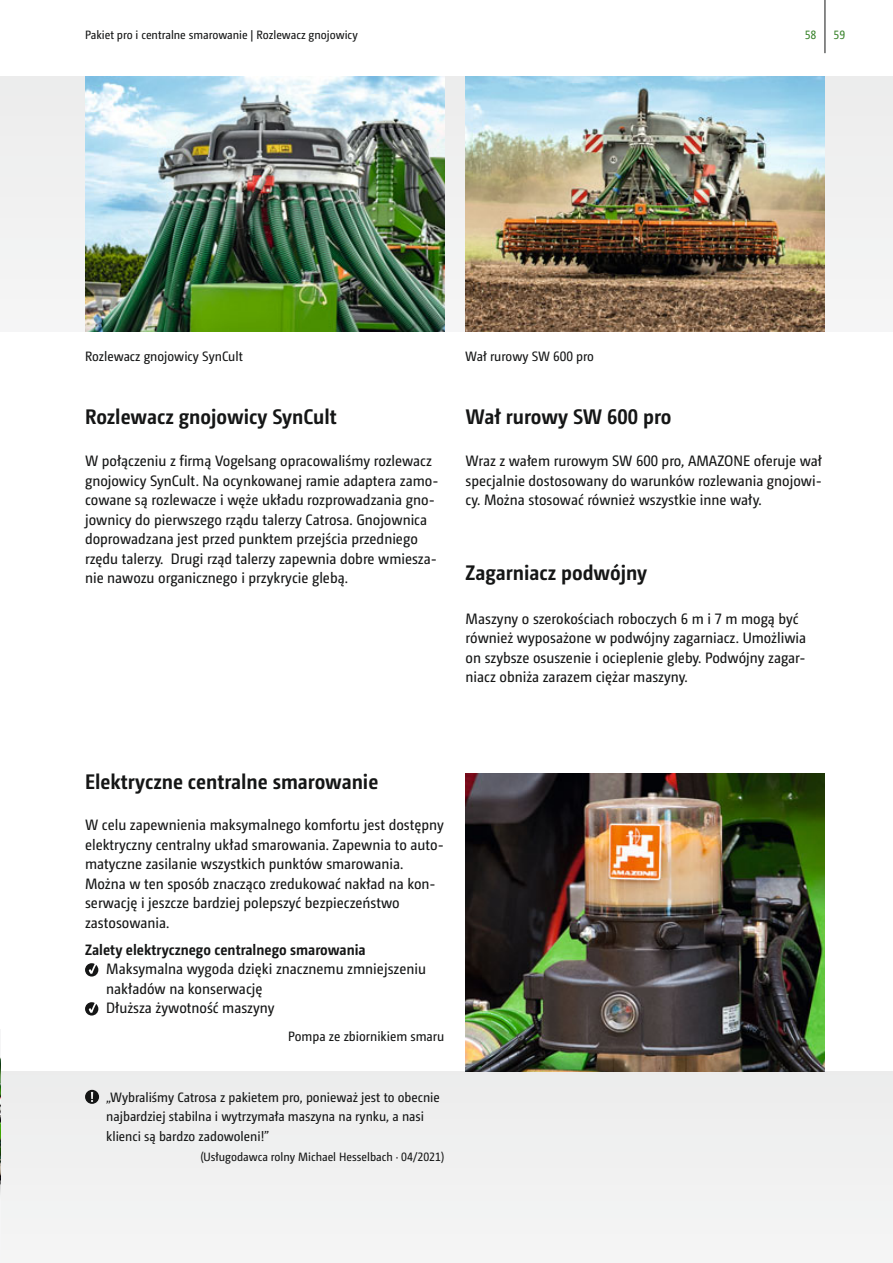
<style>
.page{position:relative;width:893px;height:1263px;background:#fff}
.page>*{position:absolute;margin:0;border:0;box-sizing:border-box;transform-origin:0 0}
.t1{font:700 21px "Camingo Dos Pro S Cd";color:#151616}
.t2{font:15px/19.5px "Camingo Dos Pro S Cd";color:#151616}
.t3{font:700 15px "Camingo Dos Pro S Cd";color:#151616}
.t4{font:13.5px/19.5px "Camingo Dos Pro S Cd";color:#151616}
.t5{font:12px "Camingo Dos Pro S Cd";color:#151616}
.t6{font:12px "Camingo Dos Pro S Cd";color:#38832b}
</style>
<div class="page">
<div style="left:0;top:77px;width:893px;height:255px;background:#f1f1f1"></div>
<div style="left:0;top:1071px;width:893px;height:192px;background:#f0f0f0"></div>
<img style="left:0;top:1029px;width:1px;height:234px">
<img style="left:466px;top:774px;width:359px;height:297px">
<img style="left:466px;top:77px;width:359px;height:255px">
<img style="left:85px;top:77px;width:359px;height:255px">
<hr style="left:825px;top:0;width:1px;height:53px;background:#151616">
<svg style="left:85px;top:963px;width:13px;height:13px"></svg>
<svg style="left:85px;top:1002px;width:13px;height:13px"></svg>
<svg style="left:85px;top:1090px;width:14px;height:14px"></svg>
<p class="t5" style="left:85px;top:29px;width:274px">Pakiet pro i centralne smarowanie | Rozlewacz gnojowicy</p>
<p class="t4" style="left:85px;top:347px;width:159px">Rozlewacz gnojowicy SynCult</p>
<p class="t4" style="left:465px;top:347px;width:130px">Wał rurowy SW 600 pro</p>
<h1 class="t1" style="left:85px;top:408px;width:253px">Rozlewacz gnojowicy SynCult</h1>
<h1 class="t1" style="left:466px;top:408px;width:207px">Wał rurowy SW 600 pro</h1>
<p class="t6" style="left:805px;top:28px;width:13px">58</p>
<p class="t6" style="left:833px;top:28px;width:13px">59</p>
<p class="t2" style="left:85px;top:452px;width:355px">W połączeniu z firmą Vogelsang opracowaliśmy rozlewacz gnojowicy SynCult. Na ocynkowanej ramie adaptera zamo&shy;cowane są rozlewacze i węże układu rozprowadzania gno&shy;jownicy do pierwszego rządu talerzy Catrosa. Gnojownica doprowadzana jest przed punktem przejścia przedniego rzędu talerzy. Drugi rząd talerzy zapewnia dobre wmiesza&shy;nie nawozu organicznego i przykrycie glebą.</p>
<p class="t2" style="left:466px;top:452px;width:358px;text-align:justify">Wraz z wałem rurowym SW 600 pro, AMAZONE oferuje wał specjalnie dostosowany do warunków rozlewania gnojowi&shy;cy. Można stosować również wszystkie inne wały.</p>
<h1 class="t1" style="left:466px;top:564px;width:183px">Zagarniacz podwójny</h1>
<p class="t2" style="left:466px;top:610px;width:342px">Maszyny o szerokościach roboczych 6 m i 7 m mogą być również wyposażone w podwójny zagarniacz. Umożliwia on szybsze osuszenie i ocieplenie gleby. Podwójny zagar&shy;niacz obniża zarazem ciężar maszyny.</p>
<h1 class="t1" style="left:85px;top:773px;width:295px">Elektryczne centralne smarowanie</h1>
<p class="t2" style="left:85px;top:816px;width:360px">W celu zapewnienia maksymalnego komfortu jest dostępny elektryczny centralny układ smarowania. Zapewnia to auto&shy;matyczne zasilanie wszystkich punktów smarowania.<br>Można w ten sposób znacząco zredukować nakład na kon&shy;serwację i jeszcze bardziej polepszyć bezpieczeństwo zastosowania.</p>
<p class="t3" style="left:85px;top:943px;width:282px">Zalety elektrycznego centralnego smarowania</p>
<p class="t2" style="left:106px;top:960px;width:321px">Maksymalna wygoda dzięki znacznemu zmniejszeniu nakładów na konserwację<br>Dłuższa żywotność maszyny</p>
<p class="t4" style="left:288px;top:1028px;width:158px">Pompa ze zbiornikiem smaru</p>
<p class="t4" style="left:106px;top:1088px;width:335px">„Wybraliśmy Catrosa z pakietem pro, ponieważ jest to obecnie najbardziej stabilna i wytrzymała maszyna na rynku, a nasi klienci są bardzo zadowoleni!”</p>
<p class="t5" style="left:200px;top:1152px;width:246px">(Usługodawca rolny Michael Hesselbach · 04/2021)</p>
</div>
